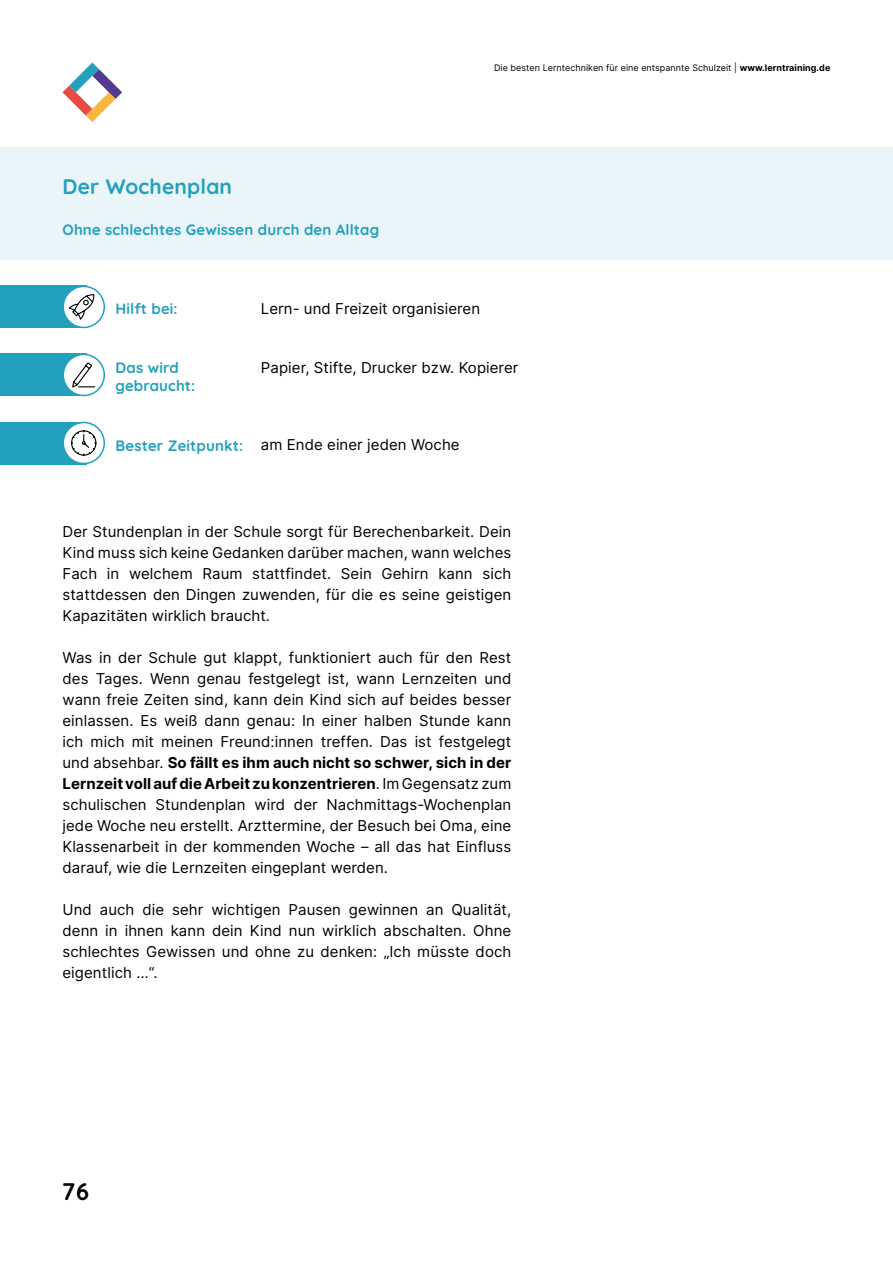
<style>
.page{position:relative;width:893px;height:1263px;background:#fff}
.page>*{position:absolute;margin:0;border:0;box-sizing:border-box;transform-origin:0 0}
.t1{font:300 24px "Quicksand";color:#000}
.t2{font:300 21px "Quicksand";letter-spacing:.01em;color:#22a0bd}
.t3{font:15px/21px "Inter";letter-spacing:.005em;color:#000;text-align:justify}
.t4{font:300 15px/18px "Quicksand";letter-spacing:.01em;color:#22a0bd}
.t5{font:9px "Inter";letter-spacing:.005em;color:#000}
.s1{font-weight:700}
</style>
<div class="page">
<svg style="left:63px;top:63px;width:59px;height:59px"></svg>
<div style="left:0;top:148px;width:893px;height:112px;background:#e9f5f8"></div>
<div style="left:0;top:286px;width:86px;height:42px;background:#22a0bd"></div>
<div style="left:0;top:422px;width:86px;height:42px;background:#22a0bd"></div>
<div style="left:63px;top:286px;width:41px;height:41px;background:#fff;border-radius:50%"></div>
<div style="left:63px;top:286px;width:42px;height:42px;border:2px solid #22a0bd;border-radius:50%"></div>
<div style="left:63px;top:422px;width:41px;height:41px;background:#fff;border-radius:50%"></div>
<div style="left:63px;top:422px;width:42px;height:42px;border:2px solid #22a0bd;border-radius:50%"></div>
<svg style="left:68px;top:285px;width:27px;height:34px"></svg>
<svg style="left:71px;top:430px;width:26px;height:26px"></svg>
<div style="left:0;top:354px;width:86px;height:42px;background:#22a0bd"></div>
<div style="left:63px;top:354px;width:41px;height:41px;background:#fff;border-radius:50%"></div>
<div style="left:63px;top:354px;width:42px;height:42px;border:2px solid #22a0bd;border-radius:50%"></div>
<svg style="left:71px;top:362px;width:25px;height:35px"></svg>
<p class="t5" style="left:494px;top:61px;width:338px">Die besten Lerntechniken für eine entspannte Schulzeit | <span class="s1">www.lerntraining.de</span></p>
<h2 class="t2" style="left:63px;top:170px;width:171px">Der Wochenplan</h2>
<p class="t4" style="left:63px;top:219px;width:318px">Ohne schlechtes Gewissen durch den Alltag</p>
<p class="t4" style="left:116px;top:298px;width:64px">Hilft bei:</p>
<p class="t3" style="left:261px;top:298px;width:221px">Lern- und Freizeit organisieren</p>
<p class="t4" style="left:116px;top:358px;width:81px">Das wird gebraucht:</p>
<p class="t4" style="left:116px;top:435px;width:129px">Bester Zeitpunkt:</p>
<p class="t3" style="left:261px;top:357px;width:259px">Papier, Stifte, Drucker bzw. Kopierer</p>
<p class="t3" style="left:261px;top:434px;width:200px">am Ende einer jeden Woche</p>
<p class="t3" style="left:63px;top:520px;width:450px">Der Stundenplan in der Schule sorgt für Berechenbarkeit. Dein Kind muss sich keine Gedanken darüber machen, wann welches Fach in welchem Raum stattfindet. Sein Gehirn kann sich stattdessen den Dingen zuwenden, für die es seine geistigen Kapazitäten wirklich braucht.</p>
<p class="t3" style="left:63px;top:646px;width:450px">Was in der Schule gut klappt, funktioniert auch für den Rest des Tages. Wenn genau festgelegt ist, wann Lernzeiten und wann freie Zeiten sind, kann dein Kind sich auf beides besser einlassen. Es weiß dann genau: In einer halben Stunde kann ich mich mit meinen Freund:innen treffen. Das ist festgelegt und absehbar. <span class="s1">So fällt es ihm auch nicht so schwer, sich in der Lernzeit voll auf die Arbeit zu konzentrieren</span>. Im Gegensatz zum schulischen Stundenplan wird der Nachmittags-Wochenplan jede Woche neu erstellt. Arzttermine, der Besuch bei Oma, eine Klassenarbeit in der kommenden Woche – all das hat Einfluss darauf, wie die Lernzeiten eingeplant werden.</p>
<p class="t3" style="left:63px;top:898px;width:450px">Und auch die sehr wichtigen Pausen gewinnen an Qualität, denn in ihnen kann dein Kind nun wirklich abschalten. Ohne schlechtes Gewissen und ohne zu denken: „Ich müsste doch eigentlich …“.</p>
<h1 class="t1" style="left:62px;top:1173px;width:29px">76</h1>
</div>
